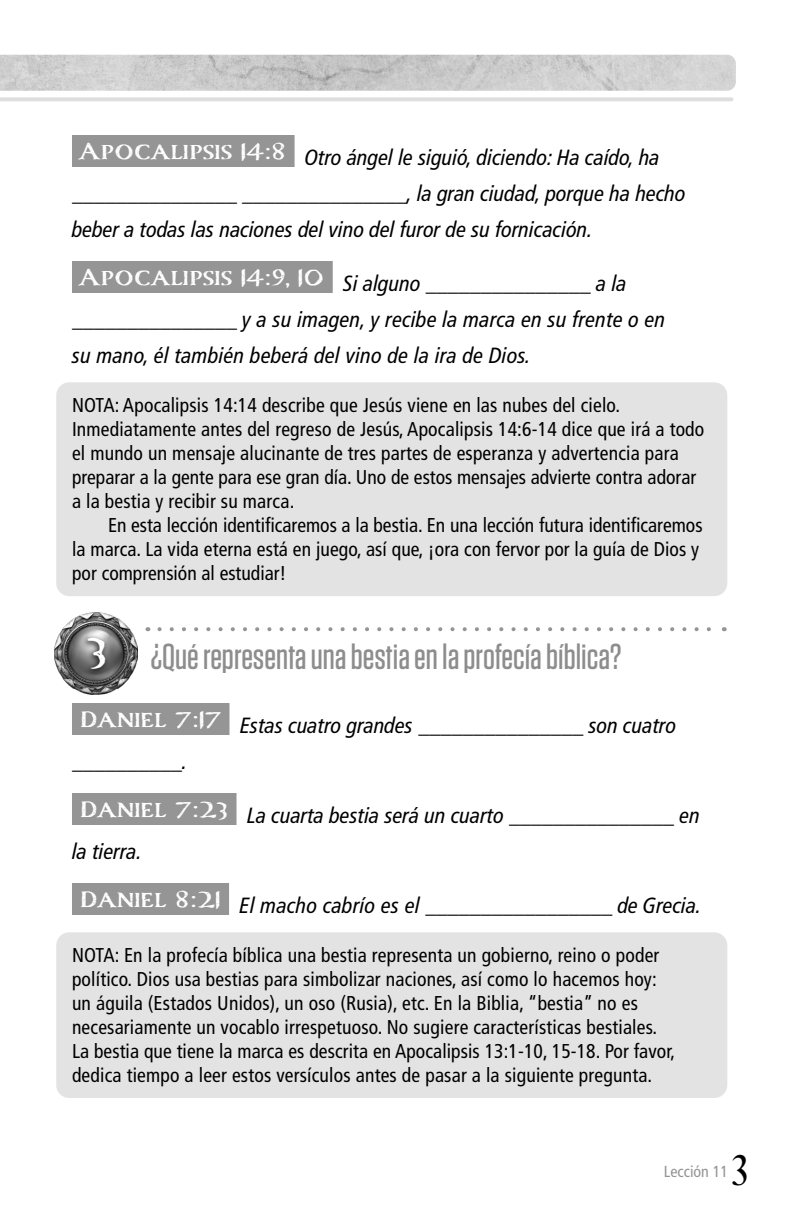
<style>
.page{position:relative;width:792px;height:1224px;background:#fff}
.page>*{position:absolute;margin:0;border:0;box-sizing:border-box;transform-origin:0 0}
.Compass_Numbers{font:700 50px "Carta Marina";color:#fff}
.t1{font:44px "Desire Pro";color:#000}
.Questions_1{font:500 36px "Tungsten";color:#8d8d8d}
.Scripture_with_blanks{font:italic condensed 22px/36px "Frutiger LT Pro";color:#000}
.NOTE{font:condensed 20px/24px "Frutiger LT Pro";letter-spacing:.01em;color:#000}
.t2{font:condensed 16px "Frutiger LT Pro";color:#949494}
</style>
<div class="page">
<img style="left:0;top:55px;width:736px;height:36px">
<hr style="left:0;top:97px;width:732px;height:4px;background:#dedede">
<div style="left:72px;top:135px;width:223px;height:32px;background:#959595"></div>
<div style="left:72px;top:261px;width:261px;height:32px;background:#959595"></div>
<div style="left:72px;top:703px;width:157px;height:32px;background:#959595"></div>
<div style="left:72px;top:793px;width:165px;height:32px;background:#959595"></div>
<div style="left:72px;top:883px;width:157px;height:32px;background:#959595"></div>
<img style="left:54px;top:613px;width:83px;height:82px">
<div style="left:81px;top:634px;width:29px;height:43px;background:#000;opacity:.75"></div>
<div style="left:56px;top:382px;width:671px;height:214px;background:#e3e3e3;border-radius:13px"></div>
<svg style="left:159px;top:627px;width:552px;height:4px"></svg>
<div style="left:56px;top:932px;width:671px;height:166px;background:#e3e3e3;border-radius:13px"></div>
<p class="Scripture_with_blanks" style="left:72px;top:140px;width:615px"><sup>Apocalipsis</sup> <sup>14:8</sup> Otro ángel le siguió, diciendo: Ha caído, ha _______________ _______________, la gran ciudad, porque ha hecho beber a todas las naciones del vino del furor de su fornicación.</p>
<p class="Scripture_with_blanks" style="left:72px;top:266px;width:595px"><sup>Apocalipsis</sup> <sup>14:9,</sup> <sup>10</sup> Si alguno _______________ a la _______________ y a su imagen, y recibe la marca en su frente o en su mano, él también beberá del vino de la ira de Dios.</p>
<p class="NOTE" style="left:72px;top:393px;width:634px">NOTA: Apocalipsis 14:14 describe que Jesús viene en las nubes del cielo.<br>Inmediatamente antes del regreso de Jesús, Apocalipsis 14:6-14 dice que irá a todo el mundo un mensaje alucinante de tres partes de esperanza y advertencia para preparar a la gente para ese gran día. Uno de estos mensajes advierte contra adorar a la bestia y recibir su marca.</p>
<p class="NOTE" style="left:72px;top:513px;width:632px;text-indent:36px">En esta lección identificaremos a la bestia. En una lección futura identificaremos la marca. La vida eterna está en juego, así que, ¡ora con fervor por la guía de Dios y por comprensión al estudiar!</p>
<p class="Compass_Numbers" style="left:87px;top:620px;width:22px">3</p>
<p class="Questions_1" style="left:151px;top:638px;width:472px">¿Qué representa una bestia en la profecía bíblica?</p>
<p class="Scripture_with_blanks" style="left:72px;top:708px;width:606px;text-indent:8px"><sup>Daniel</sup> <sup>7:17</sup> Estas cuatro grandes _______________ son cuatro __________.</p>
<p class="Scripture_with_blanks" style="left:72px;top:798px;width:629px;text-indent:8px"><sup>Daniel</sup> <sup>7:23</sup> La cuarta bestia será un cuarto _______________ en la tierra.</p>
<p class="Scripture_with_blanks" style="left:80px;top:888px;width:623px"><sup>Daniel</sup> <sup>8:21</sup> El macho cabrío es el _________________ de Grecia.</p>
<p class="NOTE" style="left:72px;top:943px;width:605px">NOTA: En la profecía bíblica una bestia representa un gobierno, reino o poder político. Dios usa bestias para simbolizar naciones, así como lo hacemos hoy: un águila (Estados Unidos), un oso (Rusia), etc. En la Biblia, “bestia” no es necesariamente un vocablo irrespetuoso. No sugiere características bestiales.<br>La bestia que tiene la marca es descrita en Apocalipsis 13:1-10, 15-18. Por favor, dedica tiempo a leer estos versículos antes de pasar a la siguiente pregunta.</p>
<p class="t2" style="left:664px;top:1162px;width:66px">Lección 11</p>
<h2 class="t1" style="left:732px;top:1144px;width:17px">3</h2>
</div>
